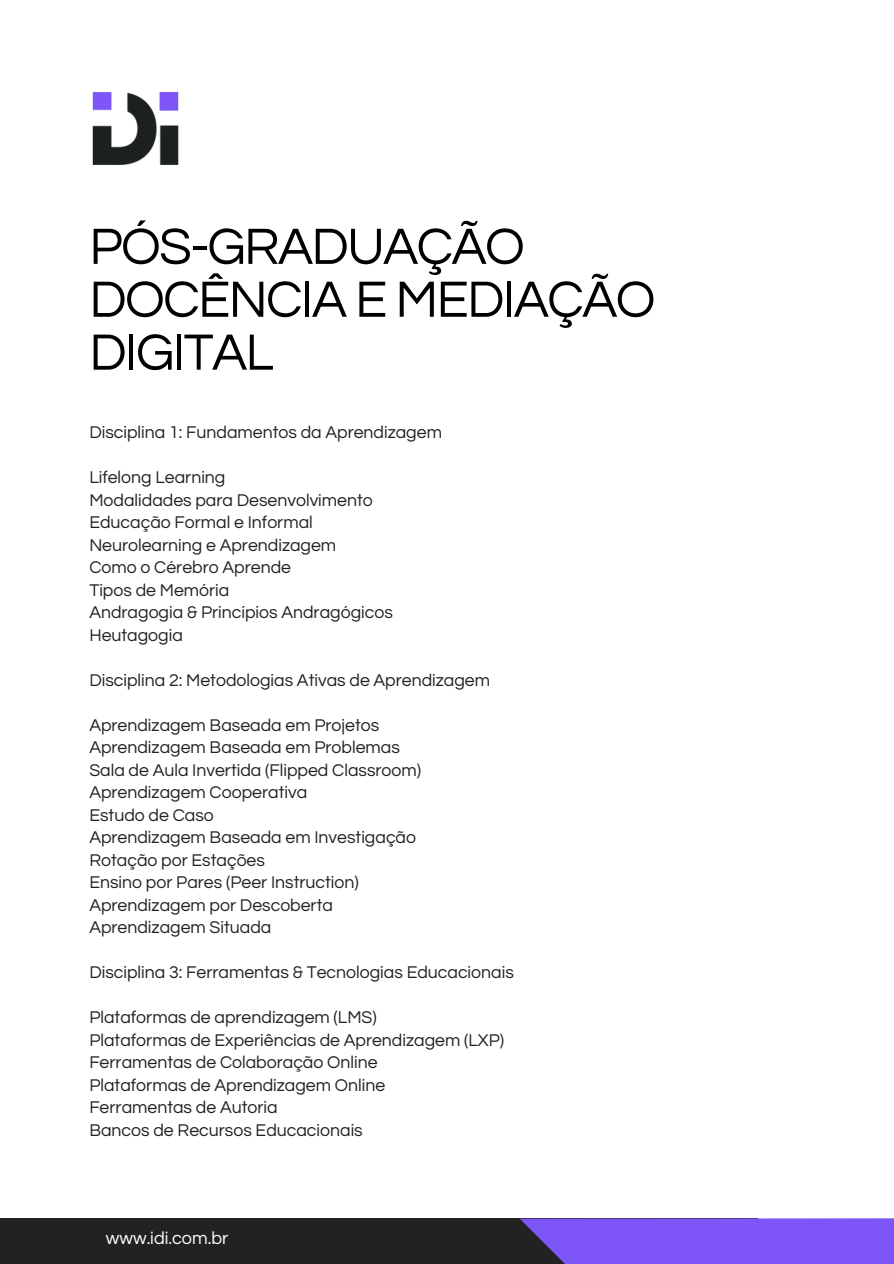
<style>
.page{position:relative;width:894px;height:1264px;background:#fff}
.page>*{position:absolute;margin:0;border:0;box-sizing:border-box;transform-origin:0 0}
.t1{font:52.95px/52.8px "Questrial";letter-spacing:-.03em;color:#010001}
.t2{font:18px "Questrial";color:#fff}
.t3{font:17.7px "Questrial";color:#222}
</style>
<div class="page">
<div style="left:0;top:1218px;width:757px;height:45px;background:#222"></div>
<svg style="left:520px;top:1218px;width:373px;height:45px;background:#7852e8"></svg>
<img style="left:92px;top:91px;width:87px;height:74px">
<p class="t1" style="left:89px;top:221px;width:567px">PÓS-GRADUAÇÃO<br>DOCÊNCIA E MEDIAÇÃO<br>DIGITAL</p>
<p class="t3" style="left:89px;top:423px;width:354px">Disciplina 1: Fundamentos da Aprendizagem</p>
<h1 class="t3" style="left:89px;top:468px;width:138px">Lifelong Learning</h1>
<p class="t3" style="left:89px;top:491px;width:285px">Modalidades para Desenvolvimento</p>
<p class="t3" style="left:89px;top:513px;width:225px">Educação Formal e Informal</p>
<p class="t3" style="left:89px;top:536px;width:248px">Neurolearning e Aprendizagem</p>
<p class="t3" style="left:89px;top:558px;width:203px">Como o Cérebro Aprende</p>
<p class="t3" style="left:89px;top:581px;width:141px">Tipos de Memória</p>
<p class="t3" style="left:89px;top:603px;width:305px">Andragogia &amp; Princípios Andragógicos</p>
<p class="t3" style="left:89px;top:626px;width:95px">Heutagogia</p>
<p class="t3" style="left:89px;top:671px;width:402px">Disciplina 2: Metodologias Ativas de Aprendizagem</p>
<p class="t3" style="left:89px;top:716px;width:291px">Aprendizagem Baseada em Projetos</p>
<p class="t3" style="left:89px;top:738px;width:312px">Aprendizagem Baseada em Problemas</p>
<p class="t3" style="left:89px;top:761px;width:333px">Sala de Aula Invertida (Flipped Classroom)</p>
<p class="t3" style="left:89px;top:783px;width:219px">Aprendizagem Cooperativa</p>
<p class="t3" style="left:89px;top:806px;width:126px">Estudo de Caso</p>
<p class="t3" style="left:89px;top:828px;width:328px">Aprendizagem Baseada em Investigação</p>
<p class="t3" style="left:89px;top:851px;width:177px">Rotação por Estações</p>
<p class="t3" style="left:89px;top:873px;width:271px">Ensino por Pares (Peer Instruction)</p>
<p class="t3" style="left:89px;top:896px;width:245px">Aprendizagem por Descoberta</p>
<p class="t3" style="left:89px;top:918px;width:183px">Aprendizagem Situada</p>
<p class="t3" style="left:89px;top:963px;width:426px">Disciplina 3: Ferramentas &amp; Tecnologias Educacionais</p>
<p class="t3" style="left:89px;top:1008px;width:289px">Plataformas de aprendizagem (LMS)</p>
<p class="t3" style="left:89px;top:1031px;width:416px">Plataformas de Experiências de Aprendizagem (LXP)</p>
<p class="t3" style="left:89px;top:1053px;width:289px">Ferramentas de Colaboração Online</p>
<p class="t3" style="left:89px;top:1076px;width:297px">Plataformas de Aprendizagem Online</p>
<p class="t3" style="left:89px;top:1098px;width:190px">Ferramentas de Autoria</p>
<p class="t3" style="left:89px;top:1121px;width:275px">Bancos de Recursos Educacionais</p>
<p class="t2" style="left:106px;top:1229px;width:124px">www.idi.com.br</p>
</div>
